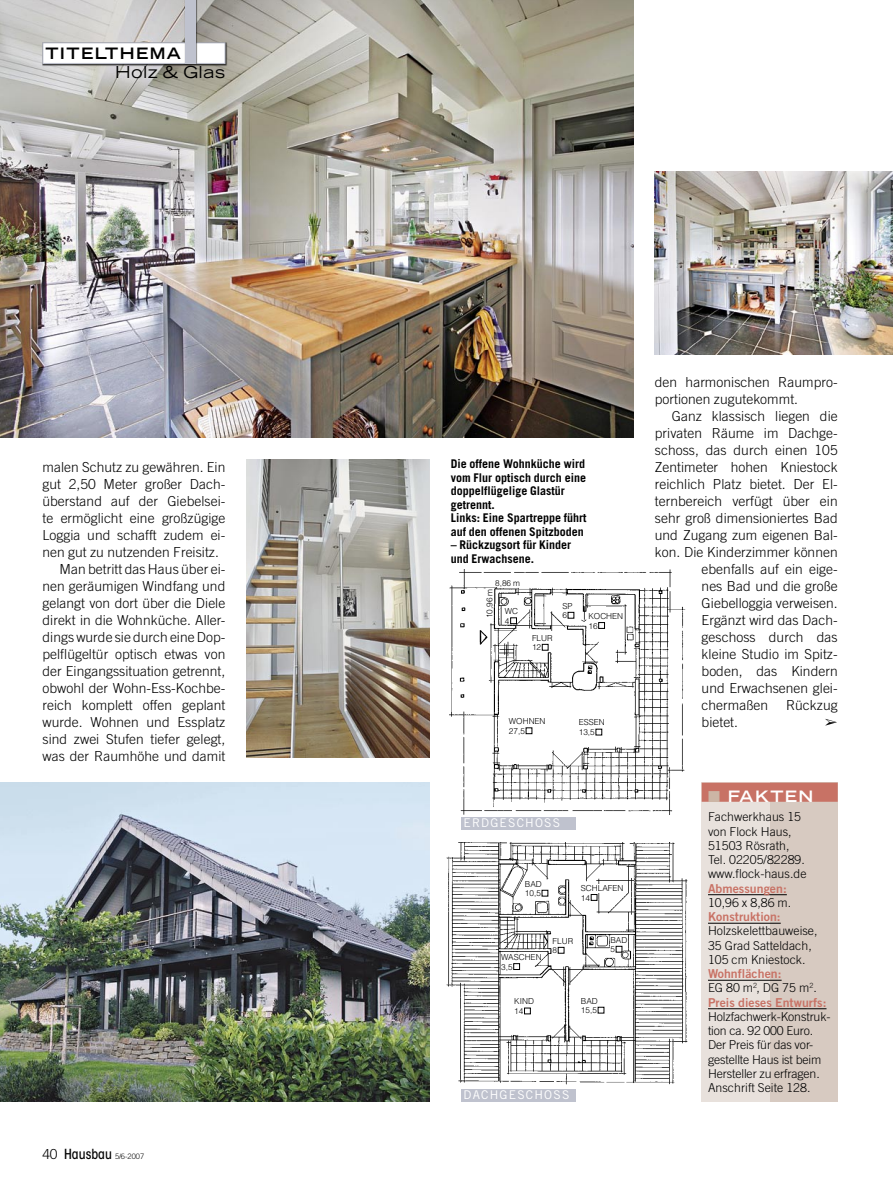
<style>
.page{position:relative;width:893px;height:1191px;background:#fff}
.page>*{position:absolute;margin:0;border:0;box-sizing:border-box;transform-origin:0 0}
.Hb_TDachz_unt{font:expanded 16.5px "Trade Gothic LT Std";letter-spacing:.05em;color:#000}
.Hb_TDachz_o{font:700 expanded 15.75px "Trade Gothic LT Std";letter-spacing:.09em;color:#000}
.Hb_TDachz_o-2{font:700 expanded 15.75px "Trade Gothic LT Std";letter-spacing:.09em;color:#fff}
.Hb_TLauftext_Einz{font:300 13.8px/17px "Trade Gothic LT Std";letter-spacing:.005em;color:#000;text-align:justify}
.Hb_TKastenmittel{font:300 12.3px/14.2px "Trade Gothic LT Std";letter-spacing:.005em;color:#000}
.Hb_TKastenmittel-2{font:12.3px "Trade Gothic LT Std Bd 2";letter-spacing:.005em;color:#c87265}
.Hb_TBildtext{font:700 12px/13.5px "Trade Gothic LT Std";color:#000}
.t1{font:12px "Trade Gothic LT Std";letter-spacing:.1em;color:#fff}
.HbM_Lauftext{font:300 8.25px "Helvetica";color:#000}
.t2{font:300 7.5px "Trade Gothic LT Std";color:#000}
.s1{font-size:13.8px}
.s2{font-family:"ITC Avant Garde Std";font-weight:500;font-stretch:condensed;font-size:13.8px}
.s3{color:#ccb5a5}
</style>
<div class="page">
<img style="left:0;top:0;width:634px;height:438px">
<img style="left:449px;top:570px;width:237px;height:245px">
<div style="left:461px;top:816px;width:115px;height:13px;background:#bfc2ce"></div>
<div style="left:702px;top:782px;width:136px;height:319px;background:#d7cac1"></div>
<div style="left:702px;top:782px;width:68px;height:319px;background:#e8e1dc"></div>
<hr style="left:708px;top:894px;width:79px;height:1px;background:#000">
<hr style="left:708px;top:923px;width:73px;height:1px;background:#000">
<hr style="left:708px;top:980px;width:74px;height:1px;background:#000">
<hr style="left:708px;top:1008px;width:118px;height:1px;background:#000">
<div style="left:702px;top:782px;width:136px;height:19px;background:#c87265"></div>
<div style="left:42px;top:42px;width:186px;height:24px;background:#000;opacity:.75"></div>
<div style="left:43px;top:43px;width:182px;height:20px;background:#fff"></div>
<div style="left:43px;top:43px;width:182px;height:21px;border:1px solid #bfc2ce"></div>
<div style="left:184px;top:0;width:14px;height:64px;background:#000;opacity:.75"></div>
<div style="left:185px;top:0;width:11px;height:64px;background:#bfc2ce"></div>
<img style="left:247px;top:459px;width:182px;height:298px">
<img style="left:446px;top:842px;width:242px;height:243px">
<div style="left:461px;top:1089px;width:115px;height:12px;background:#bfc2ce"></div>
<img style="left:0;top:782px;width:429px;height:319px">
<img style="left:655px;top:171px;width:238px;height:183px">
<div style="left:526px;top:727px;width:6px;height:7px;border:1px solid #000"></div>
<div style="left:510px;top:617px;width:7px;height:7px;border:1px solid #000"></div>
<svg style="left:568px;top:612px;width:6px;height:6px"></svg>
<div style="left:598px;top:622px;width:7px;height:6px;border:1px solid #000"></div>
<svg style="left:542px;top:644px;width:6px;height:6px"></svg>
<svg style="left:596px;top:729px;width:6px;height:6px"></svg>
<svg style="left:542px;top:890px;width:6px;height:6px"></svg>
<svg style="left:616px;top:946px;width:6px;height:6px"></svg>
<svg style="left:514px;top:963px;width:6px;height:6px"></svg>
<svg style="left:558px;top:947px;width:6px;height:6px"></svg>
<svg style="left:598px;top:1007px;width:6px;height:6px"></svg>
<svg style="left:524px;top:1008px;width:6px;height:6px"></svg>
<svg style="left:591px;top:883px;width:10px;height:17px"></svg>
<p class="Hb_TDachz_o" style="left:45px;top:43px;width:137px">TITELTHEMA</p>
<p class="Hb_TDachz_unt" style="left:115px;top:61px;width:112px">Holz &amp; Glas</p>
<p class="Hb_TLauftext_Einz" style="left:43px;top:458px;width:184px">malen Schutz zu gewähren. Ein gut 2,50 Meter großer Dach&shy;überstand auf der Giebelsei&shy;te ermöglicht eine großzügige Loggia und schafft zudem ei&shy;nen gut zu nutzenden Freisitz.</p>
<p class="Hb_TLauftext_Einz" style="left:43px;top:560px;width:184px;text-indent:17px">Man betritt das Haus über ei&shy;nen geräumigen Windfang und gelangt von dort über die Diele direkt in die Wohnküche. Aller&shy;dings wurde sie durch eine Dop&shy;pelflügeltür optisch etwas von der Eingangssituation getrennt, obwohl der Wohn-Ess-Kochbe&shy;reich komplett offen geplant wurde. Wohnen und Essplatz sind zwei Stufen tiefer gelegt, was der Raumhöhe und damit</p>
<p class="t2" style="left:43px;top:1151px;width:103px"><span class="s1">40</span> <span class="s2">Hausbau</span> 5/6-2007</p>
<p class="Hb_TBildtext" style="left:451px;top:457px;width:137px">Die offene Wohnküche wird vom Flur optisch durch eine doppelflügelige Glastür getrennt.</p>
<p class="Hb_TBildtext" style="left:451px;top:511px;width:137px">Links: Eine Spartreppe führt auf den offenen Spitzboden</p>
<p class="Hb_TBildtext" style="left:451px;top:538px;width:122px">– Rückzugsort für Kinder und Erwachsene.</p>
<p class="HbM_Lauftext" style="left:495px;top:578px;width:26px">8,86 m</p>
<p class="HbM_Lauftext" style="left:505px;top:606px;width:15px">WC</p>
<p class="HbM_Lauftext" style="left:505px;top:616px;width:6px">4</p>
<p class="HbM_Lauftext" style="left:484px;top:618px;width:31px;rotate:-90deg">10,96 m</p>
<p class="HbM_Lauftext" style="left:532px;top:632px;width:22px">FLUR</p>
<p class="HbM_Lauftext" style="left:532px;top:642px;width:11px">12</p>
<p class="HbM_Lauftext" style="left:562px;top:600px;width:12px">SP</p>
<p class="HbM_Lauftext" style="left:562px;top:610px;width:6px">6</p>
<p class="HbM_Lauftext" style="left:588px;top:611px;width:36px">KOCHEN</p>
<p class="HbM_Lauftext" style="left:588px;top:620px;width:11px">16</p>
<p class="HbM_Lauftext" style="left:509px;top:716px;width:38px">WOHNEN</p>
<p class="HbM_Lauftext" style="left:509px;top:725px;width:18px">27,5</p>
<p class="HbM_Lauftext" style="left:579px;top:717px;width:28px">ESSEN</p>
<p class="HbM_Lauftext" style="left:579px;top:727px;width:18px">13,5</p>
<p class="Hb_TLauftext_Einz" style="left:655px;top:373px;width:184px">den harmonischen Raumpro&shy;portionen zugutekommt.</p>
<p class="Hb_TLauftext_Einz" style="left:672px;top:407px;width:167px">Ganz klassisch liegen die</p>
<p class="Hb_TLauftext_Einz" style="left:655px;top:424px;width:184px">privaten Räume im Dachge-</p>
<p class="Hb_TLauftext_Einz" style="left:655px;top:441px;width:184px">schoss, das durch einen 105</p>
<p class="Hb_TLauftext_Einz" style="left:655px;top:458px;width:184px">Zentimeter hohen Kniestock</p>
<p class="Hb_TLauftext_Einz" style="left:655px;top:475px;width:184px">reichlich Platz bietet. Der El-</p>
<p class="Hb_TLauftext_Einz" style="left:655px;top:492px;width:184px">ternbereich verfügt über ein</p>
<p class="Hb_TLauftext_Einz" style="left:655px;top:509px;width:184px">sehr groß dimensioniertes Bad</p>
<p class="Hb_TLauftext_Einz" style="left:655px;top:526px;width:184px">und Zugang zum eigenen Bal-</p>
<p class="Hb_TLauftext_Einz" style="left:655px;top:543px;width:184px">kon. Die Kinderzimmer können</p>
<p class="Hb_TLauftext_Einz" style="left:702px;top:560px;width:138px">ebenfalls auf ein eige-</p>
<p class="Hb_TLauftext_Einz" style="left:702px;top:577px;width:138px">nes Bad und die große</p>
<p class="Hb_TLauftext_Einz" style="left:702px;top:594px;width:138px">Giebelloggia verweisen.</p>
<p class="Hb_TLauftext_Einz" style="left:702px;top:611px;width:138px">Ergänzt wird das Dach-</p>
<p class="Hb_TLauftext_Einz" style="left:702px;top:628px;width:138px">geschoss durch das</p>
<p class="Hb_TLauftext_Einz" style="left:702px;top:645px;width:138px">kleine Studio im Spitz-</p>
<p class="Hb_TLauftext_Einz" style="left:702px;top:663px;width:138px">boden, das Kindern</p>
<p class="Hb_TLauftext_Einz" style="left:702px;top:680px;width:138px">und Erwachsenen glei-</p>
<p class="Hb_TLauftext_Einz" style="left:702px;top:697px;width:68px">chermaßen</p>
<p class="Hb_TLauftext_Einz" style="left:786px;top:697px;width:53px">Rückzug</p>
<p class="Hb_TLauftext_Einz" style="left:702px;top:714px;width:38px">bietet.</p>
<p class="Hb_TDachz_o-2" style="left:708px;top:785px;width:107px"><span class="s3">■</span> FAKTEN</p>
<p class="t1" style="left:463px;top:815px;width:98px">ERDGESCHOSS</p>
<p class="Hb_TKastenmittel" style="left:708px;top:809px;width:98px">Fachwerkhaus 15 von Flock Haus,<br>51503 Rösrath,<br>Tel. 02205/82289.</p>
<p class="Hb_TKastenmittel" style="left:708px;top:866px;width:100px">www.flock-haus.de</p>
<p class="Hb_TKastenmittel-2" style="left:708px;top:880px;width:80px">Abmessungen:</p>
<p class="Hb_TKastenmittel" style="left:708px;top:895px;width:85px">10,96 x 8,86 m.</p>
<p class="Hb_TKastenmittel-2" style="left:708px;top:909px;width:74px">Konstruktion:</p>
<p class="Hb_TKastenmittel" style="left:708px;top:923px;width:111px">Holzskelettbauweise,<br>35 Grad Satteldach,<br>105 cm Kniestock.</p>
<p class="Hb_TKastenmittel-2" style="left:708px;top:966px;width:75px">Wohnflächen:</p>
<p class="Hb_TKastenmittel" style="left:708px;top:980px;width:110px">EG 80 m<sup>2</sup>, DG 75 m<sup>2</sup>.</p>
<p class="Hb_TKastenmittel-2" style="left:708px;top:994px;width:120px">Preis dieses Entwurfs:</p>
<p class="Hb_TKastenmittel" style="left:708px;top:1009px;width:124px">Holzfachwerk-Konstruk&shy;tion ca. 92 000 Euro.<br>Der Preis für das vor&shy;gestellte Haus ist beim<br>Hersteller zu erfragen.</p>
<p class="Hb_TKastenmittel" style="left:708px;top:1080px;width:104px">Anschrift Seite 128.</p>
<p class="HbM_Lauftext" style="left:525px;top:878px;width:18px">BAD</p>
<p class="HbM_Lauftext" style="left:525px;top:888px;width:18px">10,5</p>
<p class="HbM_Lauftext" style="left:581px;top:882px;width:44px">SCHLAFEN</p>
<p class="HbM_Lauftext" style="left:581px;top:892px;width:11px">14</p>
<p class="HbM_Lauftext" style="left:610px;top:934px;width:18px">BAD</p>
<p class="HbM_Lauftext" style="left:610px;top:944px;width:6px">5</p>
<p class="HbM_Lauftext" style="left:552px;top:935px;width:22px">FLUR</p>
<p class="HbM_Lauftext" style="left:552px;top:945px;width:6px">8</p>
<p class="HbM_Lauftext" style="left:501px;top:951px;width:42px">WASCHEN</p>
<p class="HbM_Lauftext" style="left:501px;top:961px;width:13px">3,5</p>
<p class="HbM_Lauftext" style="left:581px;top:995px;width:18px">BAD</p>
<p class="HbM_Lauftext" style="left:581px;top:1005px;width:18px">15,5</p>
<p class="HbM_Lauftext" style="left:514px;top:996px;width:21px">KIND</p>
<p class="HbM_Lauftext" style="left:514px;top:1006px;width:11px">14</p>
<p class="t1" style="left:463px;top:1087px;width:107px">DACHGESCHOSS</p>
</div>
